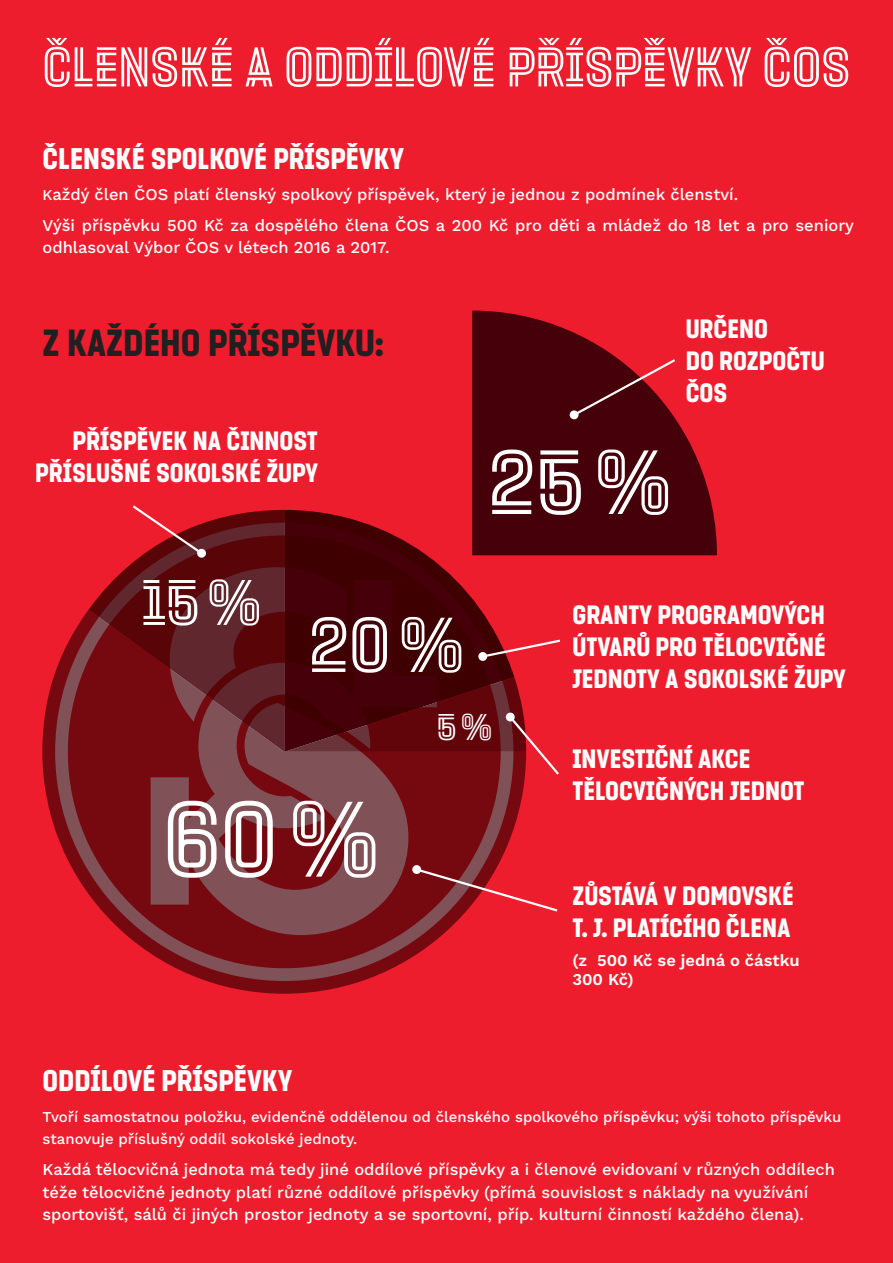
<style>
.page{position:relative;width:893px;height:1263px;background:#ee1d2e}
.page>*{position:absolute;margin:0;border:0;box-sizing:border-box;transform-origin:0 0}
.t1{font:107.55px "Sokol Fugner";color:#fff}
.t2{font:91.35px "Sokol Fugner";color:#fff}
.t3{font:77.85px "Sokol Fugner";color:#fff}
.t4{font:64.5px "Sokol Fugner";color:#fff}
.t5{font:56.1px "Sokol Fugner";color:#fff}
.t6{font:37.95px "Sokol Tyrs";color:#231f20}
.t7{font:37.35px "Sokol Fugner";color:#fff}
.t8{font:30px "Sokol Tyrs";color:#fff}
.t9{font:26.7px/32px "Sokol Tyrs";color:#fff}
.t10{font:500 16.5px/22.5px "Work Sans";color:#fff}
.t11{font:600 16.5px/19.8px "Work Sans";color:#fff}
.t12{font:500 15px/22.5px "Work Sans";color:#fff}
.s1{font-size:15px}
</style>
<div class="page">
<svg style="left:472px;top:311px;width:245px;height:244px;fill:#450009"></svg>
<svg style="left:89px;top:510px;width:195px;height:100px"></svg>
<svg style="left:42px;top:610px;width:483px;height:384px"></svg>
<svg style="left:284px;top:510px;width:230px;height:167px;fill:#450009"></svg>
<svg style="left:130px;top:505px;width:75px;height:51px"></svg>
<div style="left:197px;top:549px;width:9px;height:9px;background:#fff;border-radius:50%"></div>
<svg style="left:480px;top:638px;width:81px;height:21px"></svg>
<div style="left:478px;top:652px;width:9px;height:9px;background:#fff;border-radius:50%"></div>
<svg style="left:571px;top:357px;width:107px;height:61px"></svg>
<div style="left:570px;top:410px;width:8px;height:9px;background:#fff;border-radius:50%"></div>
<svg style="left:414px;top:867px;width:144px;height:46px"></svg>
<div style="left:412px;top:865px;width:9px;height:9px;background:#fff;border-radius:50%"></div>
<svg style="left:284px;top:677px;width:275px;height:100px;background:#70131a"></svg>
<div style="left:506px;top:713px;width:9px;height:8px;background:#fff;border-radius:50%"></div>
<h3 class="t5" style="left:43px;top:36px;width:778px">ČLENSKÉ A ODDÍLOVÉ PŘÍSPĚVKY ČOS</h3>
<h3 class="t8" style="left:43px;top:141px;width:363px">ČLENSKÉ SPOLKOVÉ PŘÍSPĚVKY</h3>
<p class="t10" style="left:43px;top:178px;width:813px;line-height:31px"><span class="s1">K</span>aždý člen ČOS platí členský spolkový příspěvek, který je jednou z podmínek členství.<br>Výši příspěvku 500 Kč za dospělého člena ČOS a 200 Kč pro děti a mládež do 18 let a pro seniory</p>
<p class="t10" style="left:43px;top:236px;width:348px">odhlasoval Výbor ČOS v létech 2016 a 2017.</p>
<h3 class="t6" style="left:43px;top:322px;width:343px">Z KAŽDÉHO PŘÍSPĚVKU:</h3>
<h3 class="t9" style="left:35px;top:425px;width:284px;text-align:right">PŘÍSPĚVEK NA ČINNOST<br>PŘÍSLUŠNÉ SOKOLSKÉ ŽUPY</h3>
<h3 class="t4" style="left:142px;top:566px;width:121px">15%</h3>
<h3 class="t3" style="left:309px;top:601px;width:158px">20%</h3>
<h3 class="t9" style="left:686px;top:312px;width:141px">URČENO<br>DO ROZPOČTU<br>ČOS</h3>
<h2 class="t2" style="left:489px;top:431px;width:186px">25%</h2>
<h3 class="t9" style="left:572px;top:599px;width:275px">GRANTY PROGRAMOVÝCH<br>ÚTVARŮ PRO TĚLOCVIČNÉ<br>JEDNOTY A SOKOLSKÉ ŽUPY</h3>
<h1 class="t1" style="left:164px;top:779px;width:219px">60%</h1>
<h3 class="t7" style="left:437px;top:706px;width:57px">5%</h3>
<h3 class="t9" style="left:572px;top:743px;width:234px">INVESTIČNÍ AKCE<br>TĚLOCVIČNÝCH JEDNOT</h3>
<h3 class="t9" style="left:572px;top:880px;width:223px">ZŮSTÁVÁ V DOMOVSKÉ<br>T. J. PLATÍCÍHO ČLENA</h3>
<p class="t11" style="left:572px;top:949px;width:229px">(z 500 Kč se jedná o částku<br>300 Kč)</p>
<h3 class="t8" style="left:43px;top:1064px;width:251px">ODDÍLOVÉ PŘÍSPĚVKY</h3>
<p class="t12" style="left:43px;top:1105px;width:800px">Tvoří samostatnou položku, evidenčně oddělenou od členského spolkového příspěvku; výši tohoto příspěvku stanovuje příslušný oddíl sokolské jednoty.</p>
<p class="t10" style="left:43px;top:1158px;width:794px">Každá tělocvičná jednota má tedy jiné oddílové příspěvky a i členové evidovaní v různých oddílech téže tělocvičné jednoty platí různé oddílové příspěvky (přímá souvislost s náklady na využívání sportovišť, sálů či jiných prostor jednoty a se sportovní, příp. kulturní činností každého člena).</p>
</div>
